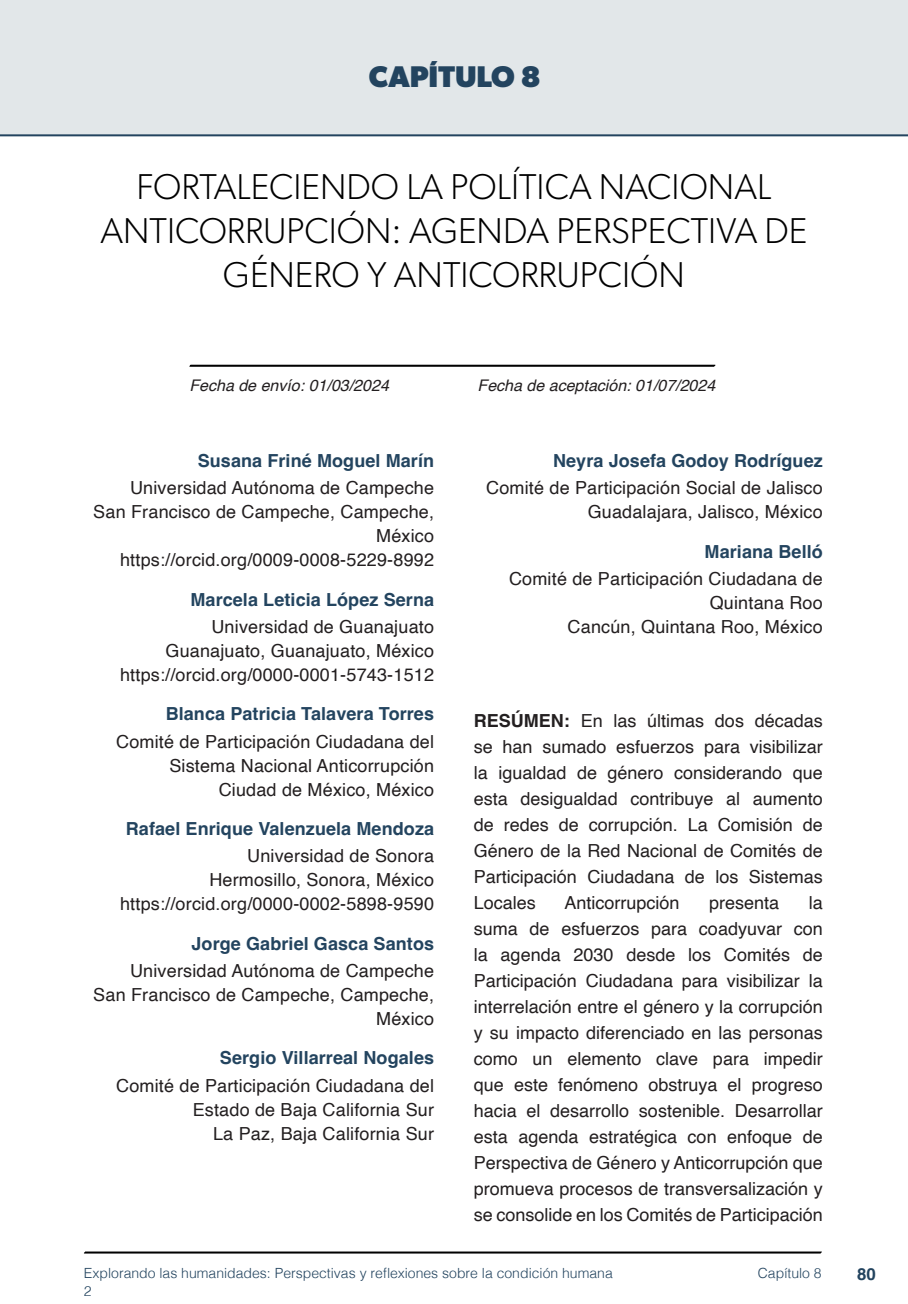
<style>
.page{position:relative;width:908px;height:1304px;background:#fff}
.page>*{position:absolute;margin:0;border:0;box-sizing:border-box;transform-origin:0 0}
.nome_artigos{font:300 36px/44px "Gibson";color:#000;text-align:center}
.capítulos{font:700 30px "Gibson";color:#23445f}
.Resumos_e_PC_TXT{font:18px/26px "Helvetica";color:#231f20;text-align:justify}
.info_autores{font:18px/24px "Helvetica";letter-spacing:.01em;color:#231f20;text-align:right}
.nome_autores{font:700 18px "Helvetica";letter-spacing:.005em;color:#23445f}
.t1{font:700 16.8px "Helvetica";color:#23445f}
.data{font:italic 16px "Helvetica";color:#231f20}
.t2{font:300 14px/18px "Helvetica";color:#23445f}
.s1{font-weight:700}
</style>
<div class="page">
<svg style="left:84px;top:1251px;width:737px;height:3px;background:#515151"></svg>
<div style="left:0;top:0;width:907px;height:136px;background:#e2e7e9"></div>
<svg style="left:189px;top:364px;width:526px;height:3px;background:#4f4f4f"></svg>
<div style="left:44px;top:72px;width:68px;height:61px;background:#e2e7e9"></div>
<p class="capítulos" style="left:369px;top:58px;width:173px">CAPÍTULO 8</p>
<p class="nome_artigos" style="left:100px;top:164px;width:708px">FORTALECIENDO LA POLÍTICA NACIONAL<br>ANTICORRUPCIÓN: AGENDA PERSPECTIVA DE<br>GÉNERO Y ANTICORRUPCIÓN</p>
<p class="data" style="left:189px;top:373px;width:201px">Fecha de envío: 01/03/2024</p>
<p class="data" style="left:477px;top:373px;width:239px">Fecha de aceptación: 01/07/2024</p>
<p class="nome_autores" style="left:198px;top:450px;width:238px">Susana Friné Moguel Marín</p>
<p class="info_autores" style="left:130px;top:477px;width:305px">Universidad Autónoma de Campeche</p>
<p class="info_autores" style="left:93px;top:501px;width:342px">San Francisco de Campeche, Campeche,<br>México</p>
<p class="info_autores" style="left:120px;top:549px;width:315px">https://orcid.org/0009-0008-5229-8992</p>
<p class="nome_autores" style="left:190px;top:588px;width:245px">Marcela Leticia López Serna</p>
<p class="info_autores" style="left:211px;top:615px;width:224px">Universidad de Guanajuato</p>
<p class="info_autores" style="left:165px;top:639px;width:270px">Guanajuato, Guanajuato, México</p>
<p class="info_autores" style="left:120px;top:663px;width:315px">https://orcid.org/0000-0001-5743-1512</p>
<p class="nome_autores" style="left:166px;top:703px;width:270px">Blanca Patricia Talavera Torres</p>
<p class="info_autores" style="left:116px;top:730px;width:319px">Comité de Participación Ciudadana del<br>Sistema Nacional Anticorrupción</p>
<p class="info_autores" style="left:218px;top:778px;width:217px">Ciudad de México, México</p>
<p class="nome_autores" style="left:126px;top:818px;width:309px">Rafael Enrique Valenzuela Mendoza</p>
<p class="info_autores" style="left:247px;top:845px;width:188px">Universidad de Sonora</p>
<p class="info_autores" style="left:209px;top:869px;width:226px">Hermosillo, Sonora, México</p>
<p class="info_autores" style="left:120px;top:893px;width:315px">https://orcid.org/0000-0002-5898-9590</p>
<p class="nome_autores" style="left:191px;top:932px;width:244px">Jorge Gabriel Gasca Santos</p>
<p class="info_autores" style="left:130px;top:959px;width:305px">Universidad Autónoma de Campeche</p>
<p class="info_autores" style="left:93px;top:983px;width:342px">San Francisco de Campeche, Campeche,<br>México</p>
<p class="nome_autores" style="left:220px;top:1047px;width:215px">Sergio Villarreal Nogales</p>
<p class="info_autores" style="left:116px;top:1074px;width:319px">Comité de Participación Ciudadana del<br>Estado de Baja California Sur</p>
<p class="info_autores" style="left:213px;top:1122px;width:222px">La Paz, Baja California Sur</p>
<p class="nome_autores" style="left:553px;top:450px;width:271px">Neyra Josefa Godoy Rodríguez</p>
<p class="info_autores" style="left:486px;top:477px;width:338px">Comité de Participación Social de Jalisco</p>
<p class="info_autores" style="left:587px;top:501px;width:236px">Guadalajara, Jalisco, México</p>
<p class="nome_autores" style="left:704px;top:540px;width:120px">Mariana Belló</p>
<p class="info_autores" style="left:509px;top:567px;width:315px">Comité de Participación Ciudadana de<br>Quintana Roo</p>
<p class="info_autores" style="left:567px;top:615px;width:256px">Cancún, Quintana Roo, México</p>
<p class="Resumos_e_PC_TXT" style="left:473px;top:708px;width:350px"><span class="s1">RESÚMEN:</span> En las últimas dos décadas se han sumado esfuerzos para visibilizar la igualdad de género considerando que esta desigualdad contribuye al aumento de redes de corrupción. La Comisión de Género de la Red Nacional de Comités de Participación Ciudadana de los Sistemas Locales</p>
<p class="Resumos_e_PC_TXT" style="left:564px;top:890px;width:117px">Anticorrupción</p>
<p class="Resumos_e_PC_TXT" style="left:708px;top:890px;width:72px">presenta</p>
<p class="Resumos_e_PC_TXT" style="left:473px;top:890px;width:350px;text-indent:335px">la suma de esfuerzos para coadyuvar con la agenda 2030 desde los Comités de Participación Ciudadana para visibilizar la interrelación entre el género y la corrupción y su impacto diferenciado en las personas como un elemento clave para impedir que este fenómeno obstruya el progreso hacia el desarrollo sostenible. Desarrollar esta agenda estratégica con enfoque de Perspectiva de Género y Anticorrupción que promueva procesos de transversalización y se consolide en los Comités de Participación</p>
<p class="t2" style="left:84px;top:1263px;width:530px">Explorando las humanidades: Perspectivas y reflexiones sobre la condición humana<br>2</p>
<p class="t2" style="left:757px;top:1263px;width:65px">Capítulo 8</p>
<p class="t1" style="left:856px;top:1264px;width:20px">80</p>
</div>
